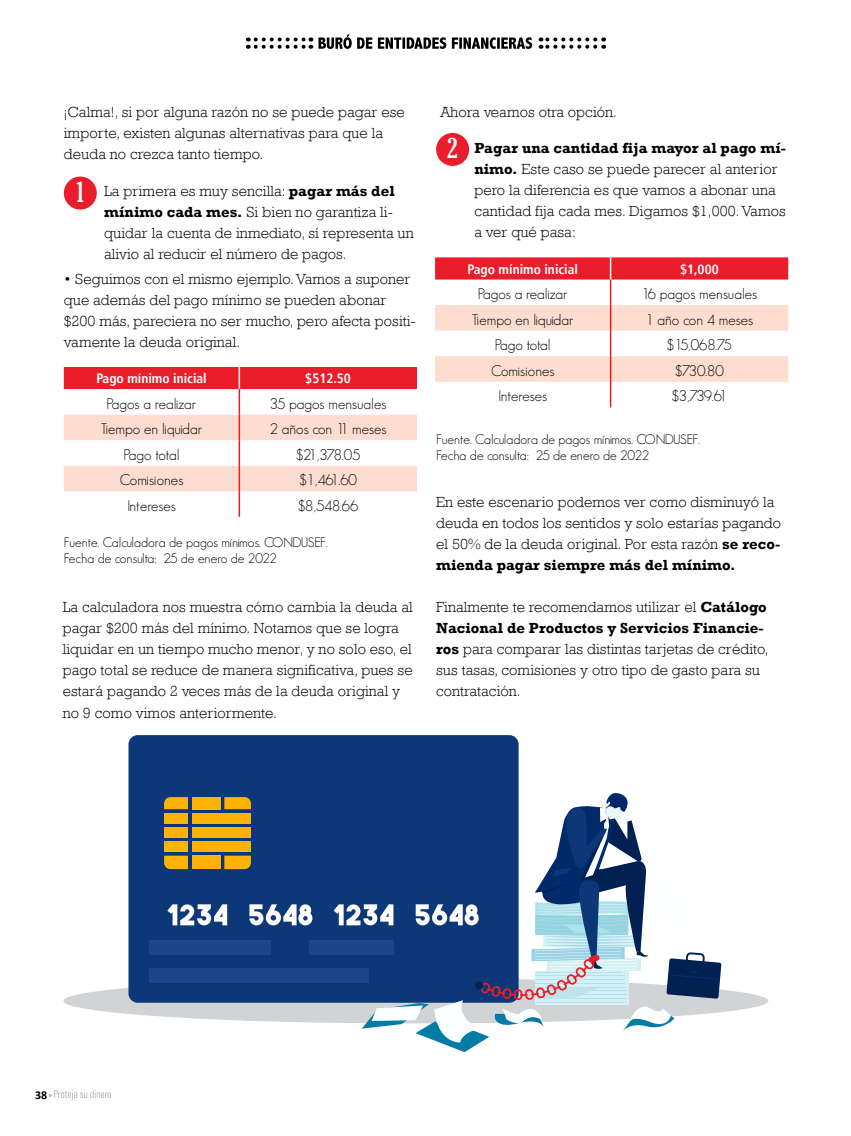
<style>
.page{position:relative;width:851px;height:1136px;background:#fff}
.page>*{position:absolute;margin:0;border:0;box-sizing:border-box;transform-origin:0 0}
.t1{font:300 15px/21px "Rockwell";letter-spacing:.005em;color:#000}
.t2{font:300 15px "Geosans";color:#000}
.t3{font:300 13.5px/16.2px "Geosans";color:#000}
.t4{font:700 condensed 13.5px "Frutiger LT";color:#fff}
.t5{font:700 12px "Calibri";color:#000}
.s1{font-family:"Gloucester";font-weight:400;font-stretch:extra-condensed;font-size:27.75px;color:#fff}
.s2{font-weight:700}
</style>
<div class="page">
<svg style="left:255px;top:37px;width:56px;height:12px"></svg>
<svg style="left:540px;top:37px;width:55px;height:12px"></svg>
<svg style="left:318px;top:34px;width:214px;height:15px"></svg>
<div style="left:63px;top:978px;width:705px;height:45px;background:#d1d3d4;border-radius:50%"></div>
<div style="left:128px;top:735px;width:390px;height:267px;background:#0c3879;border-radius:9px"></div>
<div style="left:164px;top:841px;width:24px;height:10px;background:#feb204"></div>
<div style="left:164px;top:827px;width:24px;height:10px;background:#feb204"></div>
<div style="left:164px;top:813px;width:24px;height:10px;background:#feb204"></div>
<svg style="left:224px;top:797px;width:27px;height:12px"></svg>
<div style="left:192px;top:855px;width:28px;height:14px;background:#feb204"></div>
<div style="left:192px;top:841px;width:59px;height:10px;background:#feb204"></div>
<div style="left:192px;top:813px;width:59px;height:10px;background:#feb204"></div>
<svg style="left:164px;top:855px;width:24px;height:14px"></svg>
<svg style="left:224px;top:855px;width:27px;height:14px"></svg>
<div style="left:192px;top:827px;width:59px;height:10px;background:#feb204"></div>
<svg style="left:164px;top:797px;width:24px;height:12px"></svg>
<div style="left:192px;top:797px;width:28px;height:12px;background:#feb204"></div>
<div style="left:150px;top:940px;width:121px;height:14px;background:#1b4789"></div>
<div style="left:309px;top:940px;width:84px;height:14px;background:#1b4789"></div>
<div style="left:150px;top:968px;width:219px;height:14px;background:#1b4789"></div>
<svg style="left:167px;top:904px;width:60px;height:21px"></svg>
<svg style="left:249px;top:904px;width:63px;height:21px"></svg>
<svg style="left:333px;top:788px;width:388px;height:264px"></svg>
<div style="left:475px;top:981px;width:8px;height:8px;background:#002152;border-radius:4px"></div>
<svg style="left:49px;top:1090px;width:62px;height:9px"></svg>
<div style="left:64px;top:176px;width:33px;height:33px;background:#ea1d2b;border-radius:50%"></div>
<div style="left:64px;top:367px;width:353px;height:22px;background:#ea1d2b"></div>
<svg style="left:64px;top:414px;width:353px;height:77px"></svg>
<hr style="left:238px;top:367px;width:2px;height:22px;background:#fff">
<hr style="left:238px;top:389px;width:2px;height:25px;background:#ea1d2b">
<hr style="left:238px;top:414px;width:2px;height:26px;background:#ea1d2b">
<hr style="left:238px;top:440px;width:2px;height:25px;background:#ea1d2b">
<hr style="left:238px;top:465px;width:2px;height:26px;background:#ea1d2b">
<hr style="left:238px;top:491px;width:2px;height:26px;background:#ea1d2b">
<div style="left:435px;top:257px;width:353px;height:22px;background:#ea1d2b"></div>
<svg style="left:435px;top:305px;width:353px;height:77px"></svg>
<hr style="left:609px;top:257px;width:2px;height:22px;background:#fff">
<hr style="left:609px;top:279px;width:2px;height:26px;background:#ea1d2b">
<hr style="left:609px;top:305px;width:2px;height:25px;background:#ea1d2b">
<hr style="left:609px;top:330px;width:2px;height:26px;background:#ea1d2b">
<hr style="left:609px;top:356px;width:2px;height:26px;background:#ea1d2b">
<hr style="left:609px;top:382px;width:2px;height:25px;background:#ea1d2b">
<div style="left:436px;top:133px;width:33px;height:33px;background:#ea1d2b;border-radius:50%"></div>
<p class="t1" style="left:64px;top:101px;width:342px">¡Calma!, si por alguna razón no se puede pagar ese importe, existen algunas alternativas para que la deuda no crezca tanto tiempo.</p>
<p class="t1" style="left:104px;top:180px;width:311px;text-indent:-29px"><span class="s1">1</span> La primera es muy sencilla: <span class="s2">pagar más del mínimo cada mes.</span> Si bien no garantiza li&shy;quidar la cuenta de inmediato, sí representa un alivio al reducir el número de pagos.</p>
<p class="t1" style="left:64px;top:268px;width:353px">• Seguimos con el mismo ejemplo. Vamos a suponer que además del pago mínimo se pueden abonar $200 más, pareciera no ser mucho, pero afecta positi&shy;vamente la deuda original.</p>
<p class="t4" style="left:96px;top:370px;width:112px">Pago mínimo inicial</p>
<p class="t4" style="left:305px;top:370px;width:47px">$512.50</p>
<p class="t2" style="left:107px;top:395px;width:91px">Pagos a realizar</p>
<p class="t2" style="left:270px;top:395px;width:118px">35 pagos mensuales</p>
<p class="t2" style="left:101px;top:420px;width:103px">Tiempo en liquidar</p>
<p class="t2" style="left:270px;top:420px;width:118px">2 años con 11 meses</p>
<p class="t2" style="left:124px;top:446px;width:57px">Pago total</p>
<p class="t2" style="left:296px;top:446px;width:66px">$21,378.05</p>
<p class="t2" style="left:120px;top:471px;width:65px">Comisiones</p>
<p class="t2" style="left:299px;top:471px;width:59px">$1,461.60</p>
<p class="t2" style="left:127px;top:497px;width:50px">Intereses</p>
<p class="t2" style="left:298px;top:497px;width:62px">$8,548.66</p>
<p class="t3" style="left:64px;top:534px;width:265px">Fuente. Calculadora de pagos mínimos. CONDUSEF.<br>Fecha de consulta: 25 de enero de 2022</p>
<p class="t1" style="left:63px;top:596px;width:351px">La calculadora nos muestra cómo cambia la deuda al pagar $200 más del mínimo. Notamos que se logra liquidar en un tiempo mucho menor, y no solo eso, el pago total se reduce de manera significativa, pues se estará pagando 2 veces más de la deuda original y no 9 como vimos anteriormente.</p>
<p class="t1" style="left:440px;top:101px;width:178px">Ahora veamos otra opción.</p>
<p class="t1" style="left:474px;top:137px;width:313px;text-indent:-27px"><span class="s1">2</span> <span class="s2">Pagar una cantidad fija mayor al pago mí&shy;nimo.</span> Este caso se puede parecer al anterior pero la diferencia es que vamos a abonar una cantidad fija cada mes. Digamos $1,000. Vamos a ver qué pasa:</p>
<p class="t4" style="left:467px;top:261px;width:112px">Pago mínimo inicial</p>
<p class="t4" style="left:680px;top:261px;width:40px">$1,000</p>
<p class="t2" style="left:478px;top:285px;width:91px">Pagos a realizar</p>
<p class="t2" style="left:641px;top:285px;width:117px">16 pagos mensuales</p>
<p class="t2" style="left:472px;top:311px;width:103px">Tiempo en liquidar</p>
<p class="t2" style="left:645px;top:311px;width:109px">1 año con 4 meses</p>
<p class="t2" style="left:494px;top:336px;width:57px">Pago total</p>
<p class="t2" style="left:666px;top:336px;width:66px">$15,068.75</p>
<p class="t2" style="left:491px;top:362px;width:65px">Comisiones</p>
<p class="t2" style="left:675px;top:362px;width:50px">$730.80</p>
<p class="t2" style="left:498px;top:388px;width:50px">Intereses</p>
<p class="t2" style="left:671px;top:388px;width:57px">$3,739.61</p>
<p class="t3" style="left:436px;top:431px;width:265px">Fuente. Calculadora de pagos mínimos. CONDUSEF.<br>Fecha de consulta: 25 de enero de 2022</p>
<p class="t1" style="left:436px;top:491px;width:346px">En este escenario podemos ver como disminuyó la deuda en todos los sentidos y solo estarías pagando el 50% de la deuda original. Por esta razón <span class="s2">se reco&shy;mienda pagar siempre más del mínimo.</span></p>
<p class="t1" style="left:436px;top:596px;width:334px">Finalmente te recomendamos utilizar el <span class="s2">Catálogo Nacional de Productos y Servicios Financie&shy;ros</span> para comparar las distintas tarjetas de crédito, sus tasas, comisiones y otro tipo de gasto para su contratación.</p>
<p class="t5" style="left:35px;top:1086px;width:14px">38</p>
</div>
